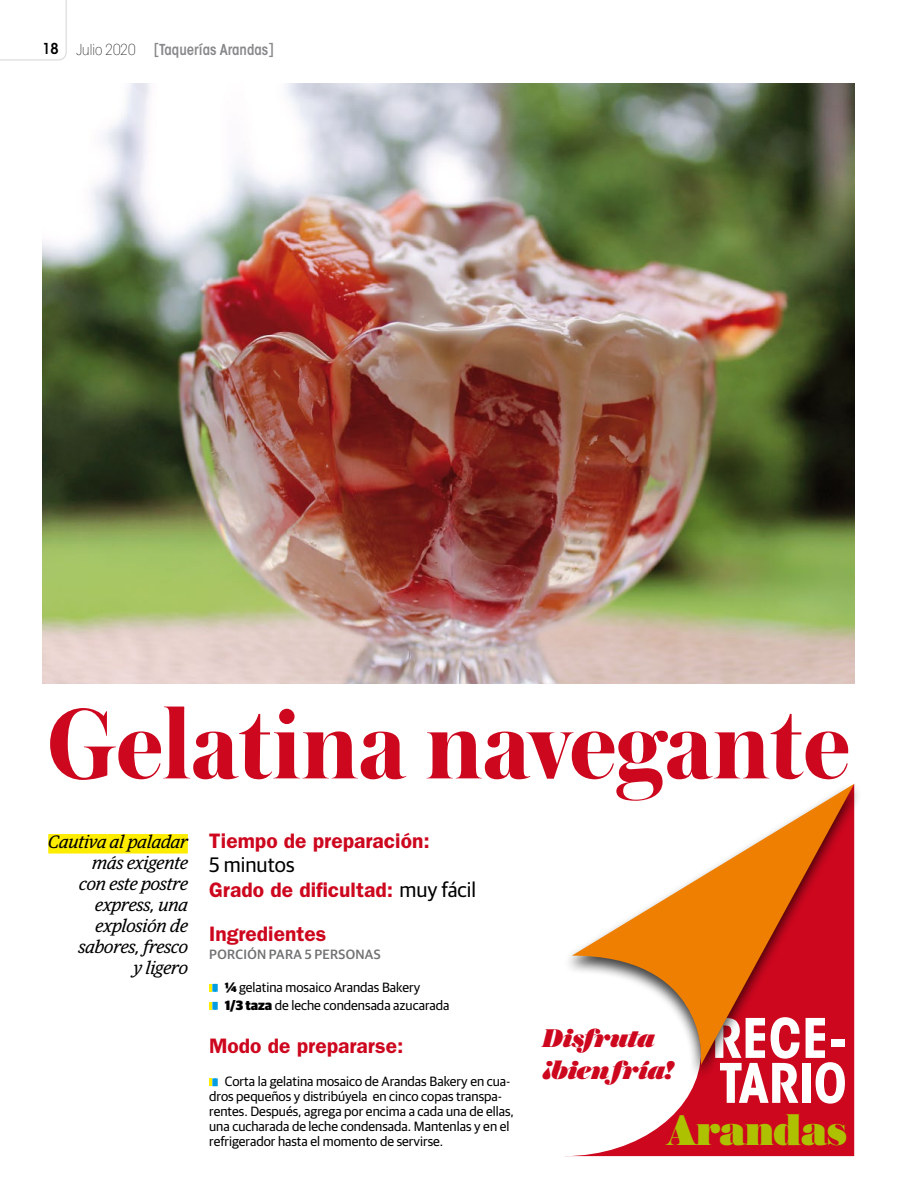
<style>
.page{position:relative;width:918px;height:1188px;background:#fff}
.page>*{position:absolute;margin:0;border:0;box-sizing:border-box;transform-origin:0 0}
.t1{font:700 105px "Austin";letter-spacing:-.005em;color:#cd071e}
.t2{font:700 condensed 54px/45px "ITC Avant Garde Std";color:#fff}
.t3{font:900 45px "Austin";color:#aec100}
.t4{font:italic 900 27px/32.4px "Austin";letter-spacing:-.015em;color:#cd071e}
.t5{font:600 21px/43.5px "ITC Franklin Gothic Std";color:#cd071e}
.t6{font:21px "Guardian Sans";color:#000}
.t7{font:italic 18px/21px "Guardian Egyp";color:#000;text-align:right}
.t8{font:600 condensed 15px "ITC Avant Garde Std";color:#87888a}
.t9{font:13.5px/15px "Guardian Sans";color:#000}
.t10{font:500 13.5px "Guardian Sans";letter-spacing:.02em;color:#707172}
.s1{color:#000}
.s2{font-weight:200;color:#000}
.s3{font-family:"Guardian Sans";font-weight:400;color:#000}
.s4{font-weight:900}
</style>
<div class="page">
<svg style="left:0;top:0;width:67px;height:61px"></svg>
<img style="left:43px;top:84px;width:811px;height:600px">
<div style="left:578px;top:1082px;width:276px;height:74px;background:#cd071e"></div>
<div style="left:48px;top:834px;width:140px;height:20px;background:#ffed00"></div>
<div style="left:428px;top:947px;width:273px;height:209px;background:#fff;border-radius:50%"></div>
<div style="left:561px;top:782px;width:302px;height:300px;background:#000;opacity:.75"></div>
<svg style="left:572px;top:784px;width:282px;height:281px"></svg>
<svg style="left:209px;top:984px;width:9px;height:8px"></svg>
<svg style="left:209px;top:1002px;width:9px;height:8px"></svg>
<svg style="left:209px;top:1078px;width:9px;height:8px"></svg>
<p class="t8" style="left:43px;top:41px;width:233px"><span class="s1">18</span> <span class="s2">Julio 2020</span> [Taquerías Arandas]</p>
<h1 class="t1" style="left:47px;top:669px;width:804px">Gelatina navegante</h1>
<h3 class="t7" style="left:48px;top:830px;width:141px">Cautiva al paladar más exigente<br>con este postre express, una explosión de sabores, fresco<br>y ligero</h3>
<h3 class="t5" style="left:209px;top:819px;width:222px">Tiempo de preparación:</h3>
<h3 class="t6" style="left:209px;top:849px;width:87px">5 minutos</h3>
<h3 class="t5" style="left:209px;top:868px;width:269px">Grado de dificultad: <span class="s3">muy fácil<br></span>Ingredientes</h3>
<p class="t10" style="left:209px;top:944px;width:173px">PORCIÓN PARA 5 PERSONAS</p>
<p class="t9" style="left:225px;top:977px;width:226px;line-height:18px"><span class="s4">¼</span> gelatina mosaico Arandas Bakery<br><span class="s4">1/3 taza</span> de leche condensada azucarada</p>
<h3 class="t5" style="left:209px;top:1024px;width:196px">Modo de prepararse:</h3>
<p class="t9" style="left:209px;top:1073px;width:306px;text-indent:16px">Corta la gelatina mosaico de Arandas Bakery en cua&shy;dros pequeños y distribúyela en cinco copas transpa&shy;rentes. Después, agrega por encima a cada una de ellas, una cucharada de leche condensada. Mantenlas y en el refrigerador hasta el momento de servirse.</p>
<h2 class="t2" style="left:712px;top:1015px;width:136px">RECE-<br>TARIO</h2>
<h3 class="t3" style="left:667px;top:1096px;width:181px">Arandas</h3>
<h3 class="t4" style="left:542px;top:1021px;width:133px">Disfruta ¡bien fría!</h3>
</div>
